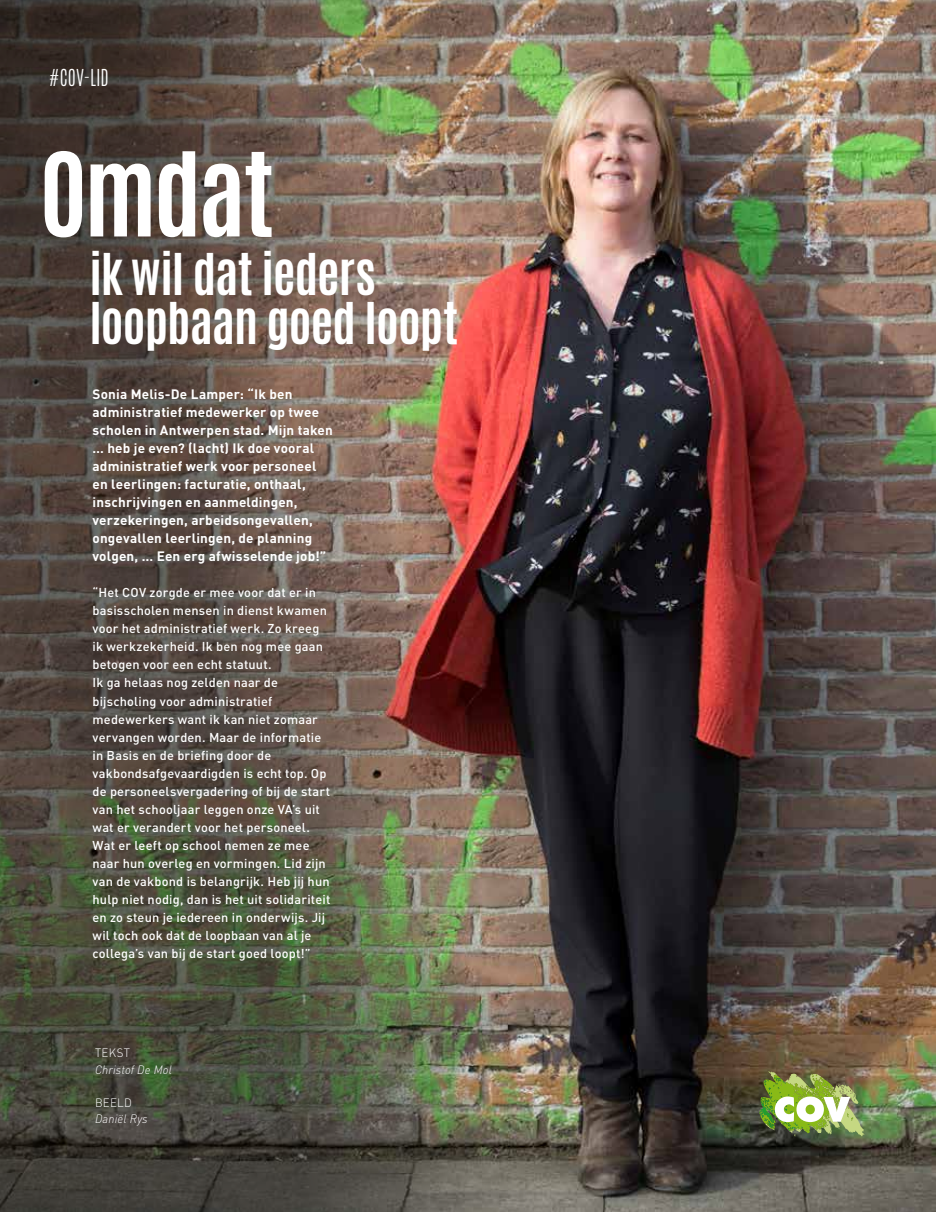
<style>
.page{position:relative;width:936px;height:1212px;background:#fff}
.page>*{position:absolute;margin:0;border:0;box-sizing:border-box;transform-origin:0 0}
.t1{font:700 98.25px "Antonio";letter-spacing:-.03em;color:#fff}
.t2{font:700 48.15px/49.5px "Antonio";letter-spacing:-.02em;color:#fff}
.t3{font:300 19.5px "Antonio";letter-spacing:.005em;color:#fff;scale:.96 1}
.t4{font:700 13.5px/18px "DINOT";letter-spacing:.01em;color:#fff}
.t5{font:500 12.75px/18px "DINOT";letter-spacing:.015em;color:#fff}
.t6{font:italic 300 12px "DINOT";letter-spacing:.01em;color:#fff;scale:.96 1}
.t7{font:300 12px "DINOT";letter-spacing:.025em;color:#fff;scale:.96 1}
</style>
<div class="page">
<img style="left:676px;top:889px;width:259px;height:323px">
<img style="left:0;top:889px;width:676px;height:323px">
<img style="left:0;top:0;width:935px;height:889px">
<img style="left:759px;top:1065px;width:105px;height:71px">
<h3 class="t3" style="left:48px;top:64px;width:64px">#COV-LID</h3>
<h1 class="t1" style="left:39px;top:120px;width:236px">Omdat</h1>
<h2 class="t2" style="left:89px;top:250px;width:370px">ik wil dat ieders loopbaan goed loopt</h2>
<p class="t4" style="left:92px;top:385px;width:242px">Sonia Melis-De Lamper: “Ik ben administratief medewerker op twee scholen in Antwerpen stad. Mijn taken … heb je even? (lacht) Ik doe vooral administratief werk voor personeel en leerlingen: facturatie, onthaal, inschrijvingen en aanmeldingen, verzekeringen, arbeidsongevallen, ongevallen leerlingen, de planning volgen, … Een erg afwisselende job!”</p>
<p class="t5" style="left:92px;top:583px;width:239px">“Het COV zorgde er mee voor dat er in basisscholen mensen in dienst kwamen voor het administratief werk. Zo kreeg ik werkzekerheid. Ik ben nog mee gaan betogen voor een echt statuut.<br>Ik ga helaas nog zelden naar de bijscholing voor administratief medewerkers want ik kan niet zomaar vervangen worden. Maar de informatie in Basis en de briefing door de vakbondsafgevaardigden is echt top. Op de personeelsvergadering of bij de start van het schooljaar leggen onze VA’s uit wat er verandert voor het personeel.<br>Wat er leeft op school nemen ze mee naar hun overleg en vormingen. Lid zijn van de vakbond is belangrijk. Heb jij hun hulp niet nodig, dan is het uit solidariteit en zo steun je iedereen in onderwijs. Jij wil toch ook dat de loopbaan van al je collega’s van bij de start goed loopt!”</p>
<p class="t7" style="left:95px;top:1046px;width:38px">TEKST</p>
<p class="t6" style="left:95px;top:1062px;width:82px">Christof De Mol</p>
<p class="t7" style="left:95px;top:1095px;width:40px">BEELD</p>
<p class="t6" style="left:95px;top:1112px;width:56px">Daniël Rys</p>
</div>
